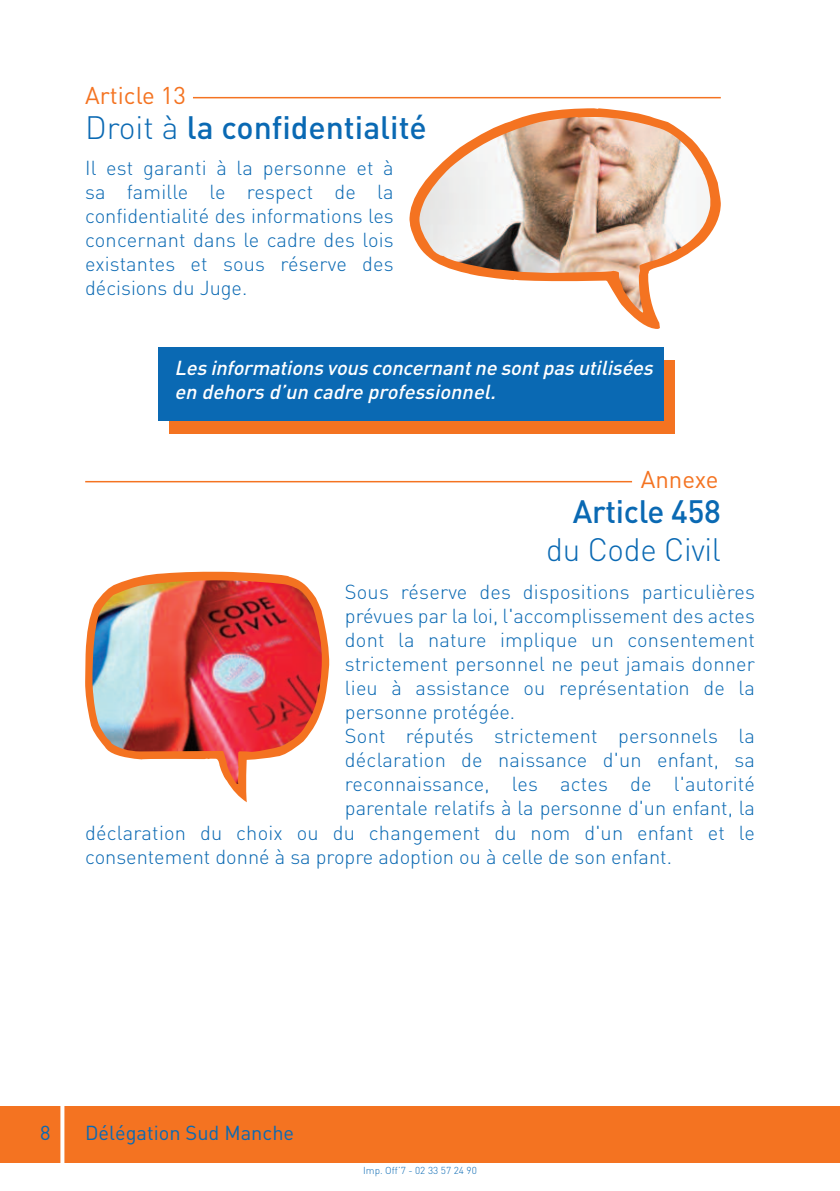
<style>
.page{position:relative;width:840px;height:1191px;background:#fff}
.page>*{position:absolute;margin:0;border:0;box-sizing:border-box;transform-origin:0 0}
.t1{font:500 32px "DIN";color:#0a69b3}
.t2{font:300 32px "DIN";letter-spacing:-.01em;color:#0a69b3}
.t3{font:24px "DIN";color:#f47321}
.t4{font:300 20px/24px "DIN";letter-spacing:.01em;color:#0a69b3;text-align:justify}
.t5{font:italic 500 20px/24px "DIN";color:#fff}
.t6{font:20px "DIN";color:#0a69b3}
.t7{font:300 10px "DIN";color:#0a69b3}
.s1{font-weight:300}
</style>
<div class="page">
<div style="left:0;top:1106px;width:839px;height:56px;background:#f47321"></div>
<svg style="left:60px;top:1106px;width:4px;height:57px"></svg>
<hr style="left:193px;top:97px;width:527px;height:1px;background:#f47321">
<div style="left:169px;top:360px;width:505px;height:73px;background:#f47321"></div>
<div style="left:158px;top:347px;width:505px;height:74px;background:#0a69b3"></div>
<svg style="left:409px;top:108px;width:311px;height:221px"></svg>
<img style="left:419px;top:117px;width:291px;height:196px">
<hr style="left:85px;top:481px;width:546px;height:1px;background:#f47321">
<svg style="left:85px;top:571px;width:244px;height:231px"></svg>
<img style="left:92px;top:580px;width:230px;height:204px">
<p class="t3" style="left:85px;top:81px;width:102px">Article 13</p>
<h1 class="t1" style="left:85px;top:109px;width:343px"><span class="s1">Droit à</span> la confidentialité</h1>
<p class="t4" style="left:85px;top:156px;width:310px">Il est garanti à la personne et à sa famille le respect de la confidentialité des informations les concernant dans le cadre des lois existantes et sous réserve des décisions du Juge.</p>
<p class="t5" style="left:174px;top:356px;width:484px">Les informations vous concernant ne sont pas utilisées en dehors d’un cadre professionnel.</p>
<p class="t3" style="left:640px;top:465px;width:79px">Annexe</p>
<h1 class="t1" style="left:572px;top:493px;width:149px">Article 458</h1>
<h1 class="t2" style="left:546px;top:531px;width:176px">du Code Civil</h1>
<p class="t4" style="left:345px;top:580px;width:411px">Sous réserve des dispositions particulières</p>
<p class="t4" style="left:345px;top:604px;width:411px">prévues par la loi, l'accomplissement des actes</p>
<p class="t4" style="left:345px;top:628px;width:411px">dont la nature implique un consentement</p>
<p class="t4" style="left:345px;top:652px;width:411px">strictement personnel ne peut jamais donner</p>
<p class="t4" style="left:345px;top:676px;width:411px">lieu à assistance ou représentation de la</p>
<p class="t4" style="left:345px;top:700px;width:172px">personne protégée.</p>
<p class="t4" style="left:345px;top:724px;width:411px">Sont réputés strictement personnels la</p>
<p class="t4" style="left:345px;top:748px;width:411px">déclaration de naissance d'un enfant, sa</p>
<p class="t4" style="left:345px;top:772px;width:411px">reconnaissance, les actes de l'autorité</p>
<p class="t4" style="left:345px;top:796px;width:411px">parentale relatifs à la personne d'un enfant, la</p>
<p class="t4" style="left:85px;top:821px;width:670px">déclaration du choix ou du changement du nom d'un enfant et le</p>
<p class="t4" style="left:85px;top:845px;width:588px">consentement donné à sa propre adoption ou à celle de son enfant.</p>
<p class="t6" style="left:40px;top:1121px;width:12px">8</p>
<p class="t6" style="left:85px;top:1121px;width:210px">Délégation Sud Manche</p>
<p class="t7" style="left:363px;top:1165px;width:115px">Imp. Off’7 - 02 33 57 24 90</p>
</div>
